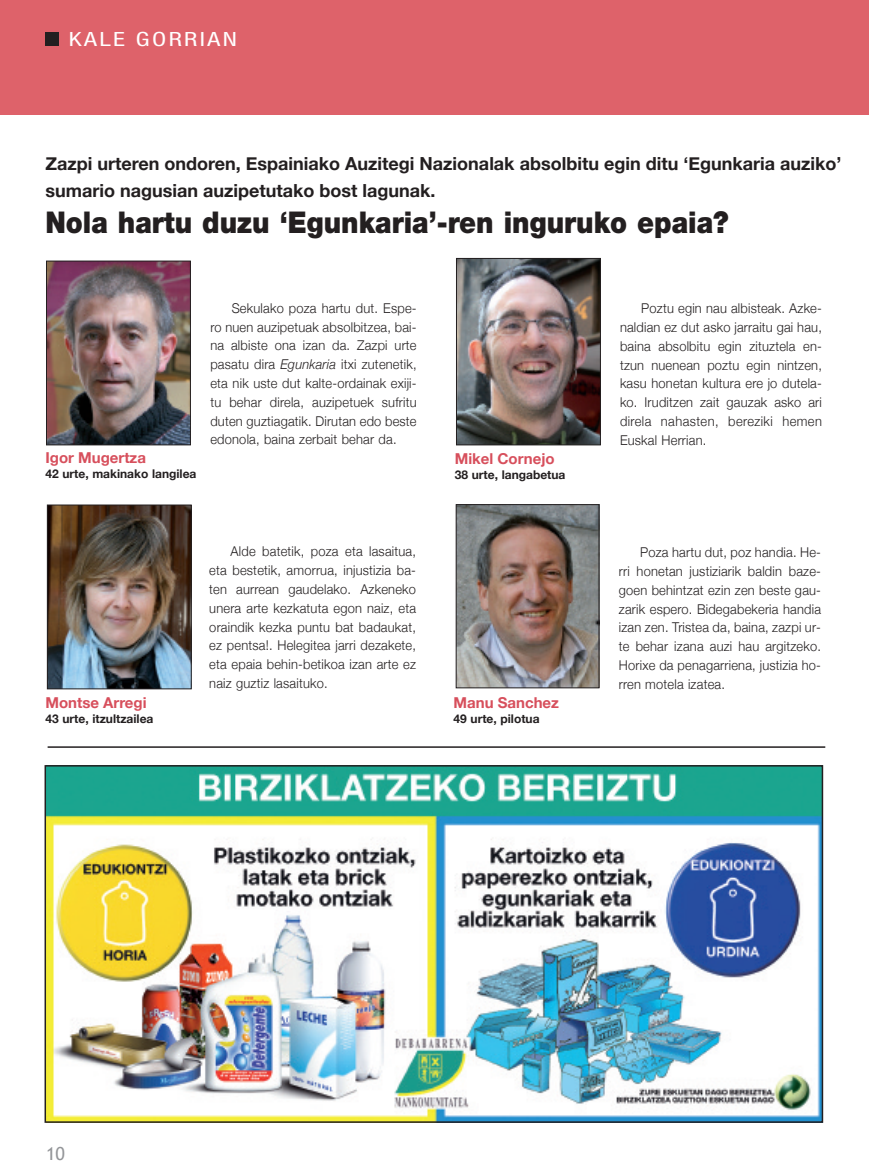
<style>
.page{position:relative;width:869px;height:1167px;background:#fff}
.page>*{position:absolute;margin:0;border:0;box-sizing:border-box;transform-origin:0 0}
.t1{font:900 30px "Helvetica Neue LT Pro";color:#231f20;scale:.9 1}
.t2{font:21px "NH57";letter-spacing:.09em;color:#fff;scale:1.3 1}
.t3{font:700 18px/27px "Helvetica Neue";color:#231f20}
.t4{font:18px "Trebuchet MS";color:#939598}
.t5{font:700 15px "Helvetica Neue";color:#d74f5c}
.t6{font:300 13.5px/18.8px "Helvetica Neue";letter-spacing:.015em;color:#231f20;text-align:justify;scale:.95 1}
.t7{font:700 12px "Helvetica Neue";color:#231f20}
.s1{font-style:italic}
</style>
<div class="page">
<div style="left:0;top:0;width:868px;height:115px;background:#de626a"></div>
<div style="left:46px;top:32px;width:13px;height:13px;background:#231f20"></div>
<hr style="left:48px;top:746px;width:777px;height:1px;background:#231f20">
<img style="left:48px;top:262px;width:141px;height:181px">
<div style="left:46px;top:260px;width:145px;height:185px;border:1px solid #231f20"></div>
<img style="left:457px;top:506px;width:140px;height:180px">
<div style="left:455px;top:504px;width:144px;height:184px;border:1px solid #231f20"></div>
<img style="left:458px;top:260px;width:140px;height:183px">
<div style="left:456px;top:258px;width:144px;height:187px;border:1px solid #231f20"></div>
<img style="left:49px;top:506px;width:141px;height:181px">
<div style="left:47px;top:504px;width:145px;height:185px;border:1px solid #231f20"></div>
<img style="left:48px;top:767px;width:772px;height:352px">
<div style="left:45px;top:764px;width:778px;height:358px;border:2px solid #231f20"></div>
<h2 class="t2" style="left:69px;top:32px;width:131px">KALE GORRIAN</h2>
<h3 class="t3" style="left:45px;top:150px;width:797px">Zazpi urteren ondoren, Espainiako Auzitegi Nazionalak absolbitu egin ditu ‘Egunkaria auziko’ sumario nagusian auzipetutako bost lagunak.</h3>
<h1 class="t1" style="left:45px;top:211px;width:760px">Nola hartu duzu ‘Egunkaria’-ren inguruko epaia?</h1>
<p class="t5" style="left:45px;top:448px;width:102px">Igor Mugertza</p>
<p class="t7" style="left:45px;top:466px;width:152px">42 urte, makinako langilea</p>
<p class="t6" style="left:210px;top:298px;width:218px;text-indent:21px">Sekulako poza hartu dut. Espe&shy;ro nuen auzipetuak absolbitzea, bai&shy;na albiste ona izan da. Zazpi urte pasatu dira <span class="s1">Egunkaria</span> itxi zutenetik, eta nik uste dut kalte-ordainak exiji&shy;tu behar direla, auzipetuek sufritu duten guztiagatik. Dirutan edo beste edonola, baina zerbait behar da.</p>
<p class="t5" style="left:45px;top:692px;width:103px">Montse Arregi</p>
<p class="t7" style="left:45px;top:710px;width:109px">43 urte, itzultzailea</p>
<p class="t6" style="left:209px;top:542px;width:219px;text-indent:21px">Alde batetik, poza eta lasaitua, eta bestetik, amorrua, injustizia ba&shy;ten aurrean gaudelako. Azkeneko unera arte kezkatuta egon naiz, eta oraindik kezka puntu bat badaukat, ez pentsa!. Helegitea jarri dezakete, eta epaia behin-betikoa izan arte ez naiz guztiz lasaituko.</p>
<p class="t5" style="left:454px;top:449px;width:101px">Mikel Cornejo</p>
<p class="t7" style="left:454px;top:467px;width:112px">38 urte, langabetua</p>
<p class="t5" style="left:453px;top:693px;width:107px">Manu Sanchez</p>
<p class="t7" style="left:453px;top:711px;width:88px">49 urte, pilotua</p>
<p class="t6" style="left:620px;top:299px;width:214px;text-indent:21px">Poztu egin nau albisteak. Azke&shy;naldian ez dut asko jarraitu gai hau, baina absolbitu egin zituztela en&shy;tzun nuenean poztu egin nintzen, kasu honetan kultura ere jo dutela&shy;ko. Iruditzen zait gauzak asko ari direla nahasten, bereziki hemen Euskal Herrian.</p>
<p class="t6" style="left:618px;top:542px;width:214px;text-indent:21px">Poza hartu dut, poz handia. He&shy;rri honetan justiziarik baldin baze&shy;goen behintzat ezin zen beste gau&shy;zarik espero. Bidegabekeria handia izan zen. Tristea da, baina, zazpi ur&shy;te behar izana auzi hau argitzeko.<br>Horixe da penagarriena, justizia ho&shy;rren motela izatea.</p>
<h3 class="t4" style="left:46px;top:1142px;width:20px">10</h3>
</div>
